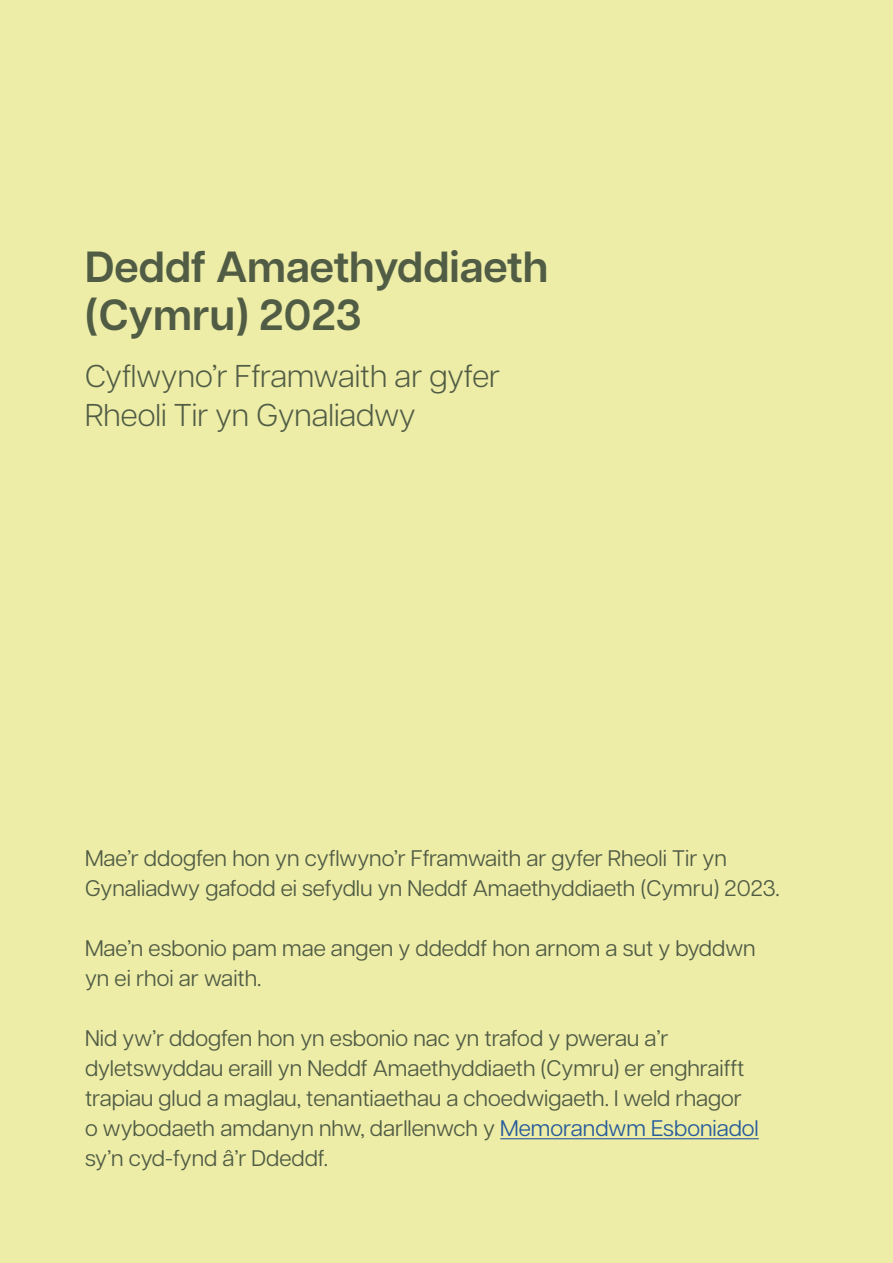
<style>
.page{position:relative;width:893px;height:1263px;background:#ededa7}
.page>*{position:absolute;margin:0;border:0;box-sizing:border-box;transform-origin:0 0}
.Body{font:600 43.5px/48px "Articulat CF";color:#515c45}
.Body-2{font:300 31.5px/39px "Articulat CF";color:#515c45}
.Body-3{font:22.5px/30px "Articulat CF";color:#515c45}
.s1{color:#275b9b}
</style>
<div class="page">
<hr style="left:500px;top:1138px;width:259px;height:1px;background:#275b9b">
<p class="Body" style="left:85px;top:241px;width:465px">Deddf Amaethyddiaeth (Cymru) 2023</p>
<p class="Body-2" style="left:85px;top:354px;width:417px">Cyflwyno’r Fframwaith ar gyfer<br>Rheoli Tir yn Gynaliadwy</p>
<p class="Body-3" style="left:85px;top:842px;width:696px">Mae’r ddogfen hon yn cyflwyno’r Fframwaith ar gyfer Rheoli Tir yn<br>Gynaliadwy gafodd ei sefydlu yn Neddf Amaethyddiaeth (Cymru) 2023.</p>
<p class="Body-3" style="left:85px;top:932px;width:672px">Mae’n esbonio pam mae angen y ddeddf hon arnom a sut y byddwn yn ei rhoi ar waith.</p>
<p class="Body-3" style="left:85px;top:1021px;width:675px">Nid yw’r ddogfen hon yn esbonio nac yn trafod y pwerau a’r dyletswyddau eraill yn Neddf Amaethyddiaeth (Cymru) er enghraifft trapiau glud a maglau, tenantiaethau a choedwigaeth. I weld rhagor o wybodaeth amdanyn nhw, darllenwch y <span class="s1">Memorandwm Esboniadol </span>sy’n cyd-fynd â’r Ddeddf.</p>
</div>
